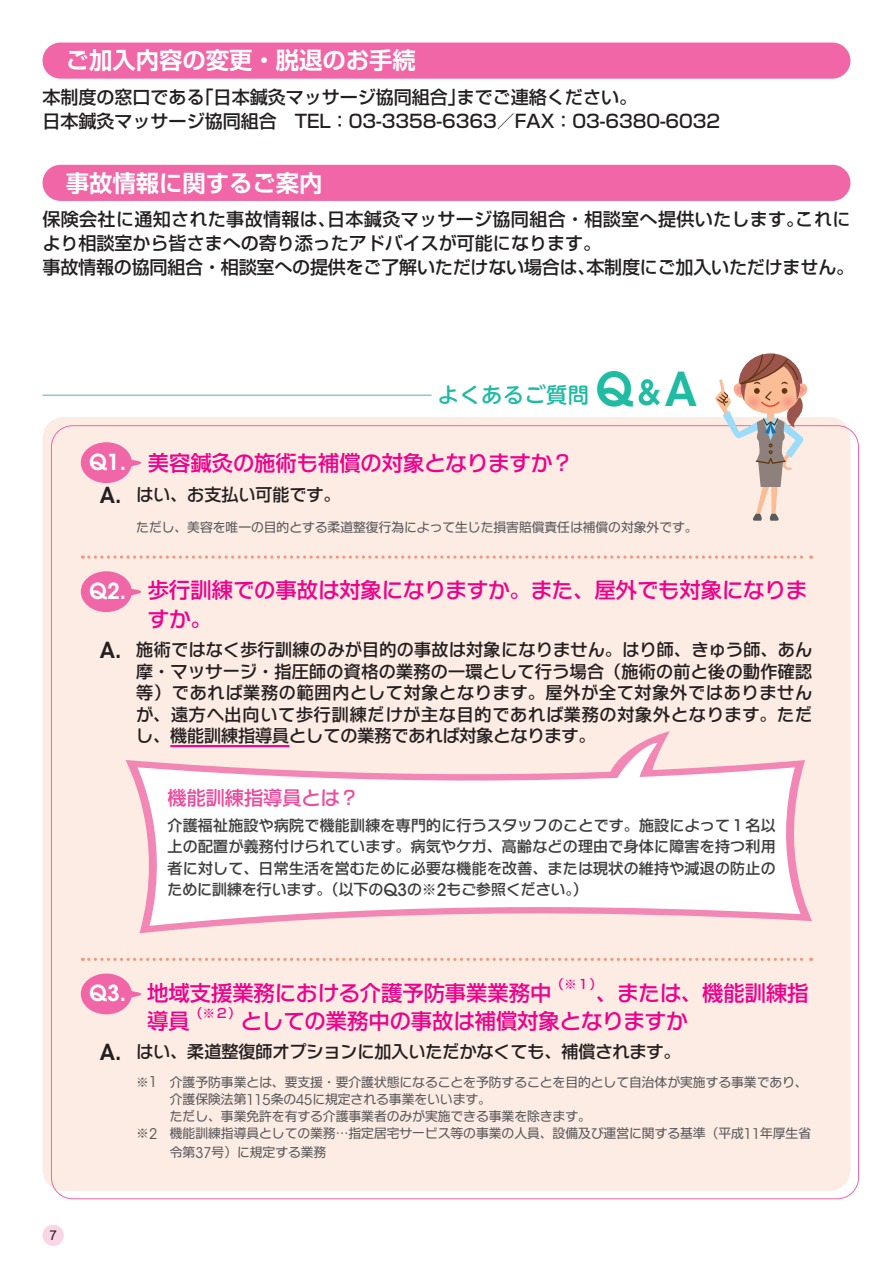
<style>
.page{position:relative;width:893px;height:1263px;background:#fff}
.page>*{position:absolute;margin:0;border:0;box-sizing:border-box;transform-origin:0 0}
.t1{font:700 23.4px "Shin Go Pro De";letter-spacing:-.005em;color:#fff}
.t2{font:500 21.3px/28.2px "Typelabo N Std";color:#ed028c}
.t3{font:500 21.3px "Shin Go Pro";color:#ed028c}
.t4{font:500 21.3px "UD Shin M Go Pr 6 N";letter-spacing:.015em;color:#1fbba3}
.t5{font:500 19.2px "Shin Go Pro";color:#ed4c9c}
.t6{font:500 18px/23.7px "Shin Go Pro";letter-spacing:-.005em;color:#231f20}
.t7{font:500 16.95px/21.3px "Typelabo N Std";letter-spacing:.02em;color:#231f20;text-align:justify}
.t8{font:500 16.95px "Shin Go Pro";letter-spacing:.02em;color:#231f20}
.t9{font:500 16.95px "Typelabo N Std";color:#231f20}
.t10{font:500 14.85px/21.3px "Shin Go Pro";letter-spacing:.025em;color:#3e3e3f;text-align:justify}
.t11{font:500 14.85px "Typelabo N Std";color:#3e3e3f}
.t12{font:13.5px "Arial";color:#231f20}
.t13{font:12.75px "Shin Go Pro";color:#57585a}
.t14{font:500 12.75px "Shin Go Pro";color:#ed028c}
.s1{font-family:"ITC Avant Garde Std";font-weight:600;font-size:46.5px}
.s2{font-family:"ITC Avant Garde Std";font-weight:600;font-size:34.2px}
.s3{font-family:"ITC Avant Garde Std";font-weight:600;font-size:22.05px;color:#fff}
.s4{font-family:"Typelabo N Std"}
.s5{font-family:"ITC Avant Garde Std";font-weight:600;font-size:22.05px}
.s6{font-family:"Shin Go Pro"}
.s7{font-family:"ITC Avant Garde Std";font-size:17.1px}
.s8{font-family:"ITC Avant Garde Std";font-size:14.7px}
</style>
<div class="page">
<div style="left:43px;top:165px;width:807px;height:36px;background:#f166a7;border-radius:18px"></div>
<div style="left:43px;top:1225px;width:21px;height:21px;background:#fad5e5;border-radius:50%"></div>
<div style="left:43px;top:43px;width:807px;height:36px;background:#f166a7;border-radius:18px"></div>
<div style="left:43px;top:417px;width:807px;height:774px;background:#fdece4;border-radius:21px"></div>
<svg style="left:89px;top:555px;width:723px;height:4px"></svg>
<hr style="left:170px;top:745px;width:119px;height:2px;background:#ed028c">
<svg style="left:89px;top:958px;width:723px;height:3px"></svg>
<div style="left:81px;top:442px;width:51px;height:41px;background:#f166a7;border-radius:50%"></div>
<svg style="left:131px;top:459px;width:10px;height:8px"></svg>
<div style="left:81px;top:571px;width:51px;height:41px;background:#f166a7;border-radius:50%"></div>
<svg style="left:131px;top:588px;width:10px;height:8px"></svg>
<svg style="left:125px;top:760px;width:687px;height:173px"></svg>
<svg style="left:137px;top:767px;width:664px;height:159px;background:#fdf2f5"></svg>
<svg style="left:606px;top:731px;width:64px;height:69px"></svg>
<div style="left:81px;top:973px;width:51px;height:41px;background:#f166a7;border-radius:50%"></div>
<svg style="left:131px;top:990px;width:10px;height:9px"></svg>
<hr style="left:43px;top:395px;width:389px;height:1px;background:#72c8b7">
<svg style="left:715px;top:353px;width:93px;height:168px"></svg>
<h1 class="t1" style="left:66px;top:41px;width:351px">ご加入内容の変更・脱退のお手続</h1>
<h3 class="t6" style="left:43px;top:83px;width:679px">本制度の窓口である「日本鍼灸マッサージ協同組合」までご連絡ください。<br>日本鍼灸マッサージ協同組合　TEL：03-3358-6363／FAX：03-6380-6032</h3>
<h1 class="t1" style="left:66px;top:164px;width:258px">事故情報に関するご案内</h1>
<h3 class="t6" style="left:43px;top:206px;width:813px">保険会社に通知された事故情報は、日本鍼灸マッサージ協同組合・相談室へ提供いたします。これにより相談室から皆さまへの寄り添ったアドバイスが可能になります。<br>事故情報の協同組合・相談室への提供をご了解いただけない場合は、本制度にご加入いただけません。</h3>
<h2 class="t4" style="left:438px;top:377px;width:261px">よくあるご質問 <span class="s1">Q</span><span class="s2">&amp;</span><span class="s1">A</span></h2>
<h2 class="t3" style="left:89px;top:445px;width:485px"><span class="s3">Q1.</span> 美容鍼灸<span class="s4">の</span>施術<span class="s4">も</span>補償<span class="s4">の</span>対象<span class="s4">となりますか</span>？</h2>
<h3 class="t7" style="left:100px;top:482px;width:242px"><span class="s5">A.</span> はい<span class="s6">、</span>お<span class="s6">支払</span>い<span class="s6">可能</span>です<span class="s6">。</span></h3>
<p class="t13" style="left:136px;top:516px;width:563px"><span class="s4">ただし</span>、美容<span class="s4">を</span>唯一<span class="s4">の</span>目的<span class="s4">とする</span>柔道整復行為<span class="s4">によって</span>生<span class="s4">じた</span>損害賠償責任<span class="s4">は</span>補償<span class="s4">の</span>対象外<span class="s4">です</span>。</p>
<h2 class="t2" style="left:148px;top:574px;width:661px;text-indent:-59px"><span class="s3">Q2.</span> <span class="s6">歩行訓練</span>での<span class="s6">事故</span>は<span class="s6">対象</span>になりますか<span class="s6">。</span>また<span class="s6">、屋外</span>でも<span class="s6">対象</span>になりますか<span class="s6">。</span></h2>
<h3 class="t7" style="left:100px;top:637px;width:714px"><span class="s5">A.</span> <span class="s6">施術</span>ではなく<span class="s6">歩行訓練</span>のみが<span class="s6">目的</span>の<span class="s6">事故</span>は<span class="s6">対象</span>になりません<span class="s6">。</span>はり<span class="s6">師、</span>きゅう<span class="s6">師、</span>あん</h3>
<h3 class="t8" style="left:136px;top:658px;width:677px">摩・<span class="s4">マッサージ</span>・指圧師<span class="s4">の</span>資格<span class="s4">の</span>業務<span class="s4">の</span>一環<span class="s4">として</span>行<span class="s4">う</span>場合（施術<span class="s4">の</span>前<span class="s4">と</span>後<span class="s4">の</span>動作確認</h3>
<h3 class="t7" style="left:136px;top:680px;width:677px"><span class="s6">等）</span>であれば<span class="s6">業務</span>の<span class="s6">範囲内</span>として<span class="s6">対象</span>となります<span class="s6">。屋外</span>が<span class="s6">全</span>て<span class="s6">対象外</span>ではありませんが<span class="s6">、遠方</span>へ<span class="s6">出向</span>いて<span class="s6">歩行訓練</span>だけが<span class="s6">主</span>な<span class="s6">目的</span>であれば<span class="s6">業務</span>の<span class="s6">対象外</span>となります<span class="s6">。</span>ただし<span class="s6">、機能訓練指導員</span>としての<span class="s6">業務</span>であれば<span class="s6">対象</span>となります<span class="s6">。</span></h3>
<h3 class="t5" style="left:168px;top:782px;width:193px">機能訓練指導員<span class="s4">とは</span>？</h3>
<p class="t10" style="left:168px;top:813px;width:610px">介護福祉施設<span class="s4">や</span>病院<span class="s4">で</span>機能訓練<span class="s4">を</span>専門的<span class="s4">に</span>行<span class="s4">うスタッフのことです</span>。施設<span class="s4">によって</span>１名以上<span class="s4">の</span>配置<span class="s4">が</span>義務付<span class="s4">けられています</span>。病気<span class="s4">やケガ</span>、高齢<span class="s4">などの</span>理由<span class="s4">で</span>身体<span class="s4">に</span>障害<span class="s4">を</span>持<span class="s4">つ</span>利用者<span class="s4">に</span>対<span class="s4">して</span>、日常生活<span class="s4">を</span>営<span class="s4">むために</span>必要<span class="s4">な</span>機能<span class="s4">を</span>改善、<span class="s4">または</span>現状<span class="s4">の</span>維持<span class="s4">や</span>減退<span class="s4">の</span>防止<span class="s4">の</span></p>
<p class="t11" style="left:168px;top:878px;width:422px">ために<span class="s6">訓練</span>を<span class="s6">行</span>います<span class="s6">。（以下</span>の<span class="s7">Q3</span>の<span class="s6">※</span><span class="s7">2</span>もご<span class="s6">参照</span>ください<span class="s6">。）</span></p>
<p class="t12" style="left:49px;top:1226px;width:9px">7</p>
<h2 class="t3" style="left:89px;top:975px;width:463px"><span class="s3">Q3.</span> 地域支援業務<span class="s4">における</span>介護予防事業業務中</h2>
<p class="t14" style="left:551px;top:974px;width:53px">（※１）</p>
<h2 class="t3" style="left:596px;top:975px;width:214px">、<span class="s4">または</span>、機能訓練指</h2>
<h2 class="t3" style="left:147px;top:1003px;width:44px">導員</h2>
<p class="t14" style="left:190px;top:1002px;width:53px">（※２）</p>
<h2 class="t2" style="left:241px;top:1004px;width:448px">としての<span class="s6">業務中</span>の<span class="s6">事故</span>は<span class="s6">補償対象</span>となりますか</h2>
<h3 class="t9" style="left:100px;top:1039px;width:582px"><span class="s5">A.</span> はい<span class="s6">、柔道整復師</span>オプションに<span class="s6">加入</span>いただかなくても<span class="s6">、補償</span>されます<span class="s6">。</span></h3>
<p class="t13" style="left:136px;top:1071px;width:673px">※<span class="s8">1</span> 介護予防事業<span class="s4">とは</span>、要支援・要介護状態<span class="s4">になることを</span>予防<span class="s4">することを</span>目的<span class="s4">として</span>自治体<span class="s4">が</span>実施<span class="s4">する</span>事業<span class="s4">であり</span>、</p>
<p class="t13" style="left:170px;top:1088px;width:323px">介護保険法第<span class="s8">115</span>条<span class="s4">の</span><span class="s8">45</span><span class="s4">に</span>規定<span class="s4">される</span>事業<span class="s4">をいいます</span>。</p>
<p class="t13" style="left:170px;top:1105px;width:422px"><span class="s4">ただし</span>、事業免許<span class="s4">を</span>有<span class="s4">する</span>介護事業者<span class="s4">のみが</span>実施<span class="s4">できる</span>事業<span class="s4">を</span>除<span class="s4">きます</span>。</p>
<p class="t13" style="left:136px;top:1122px;width:676px">※<span class="s8">2</span> 機能訓練指導員<span class="s4">としての</span>業務…指定居宅<span class="s4">サービス</span>等<span class="s4">の</span>事業<span class="s4">の</span>人員、設備及<span class="s4">び</span>運営<span class="s4">に</span>関<span class="s4">する</span>基準（平成<span class="s8">11</span>年厚生省</p>
<p class="t13" style="left:170px;top:1141px;width:158px">令第<span class="s8">37</span>号）<span class="s4">に</span>規定<span class="s4">する</span>業務</p>
</div>
